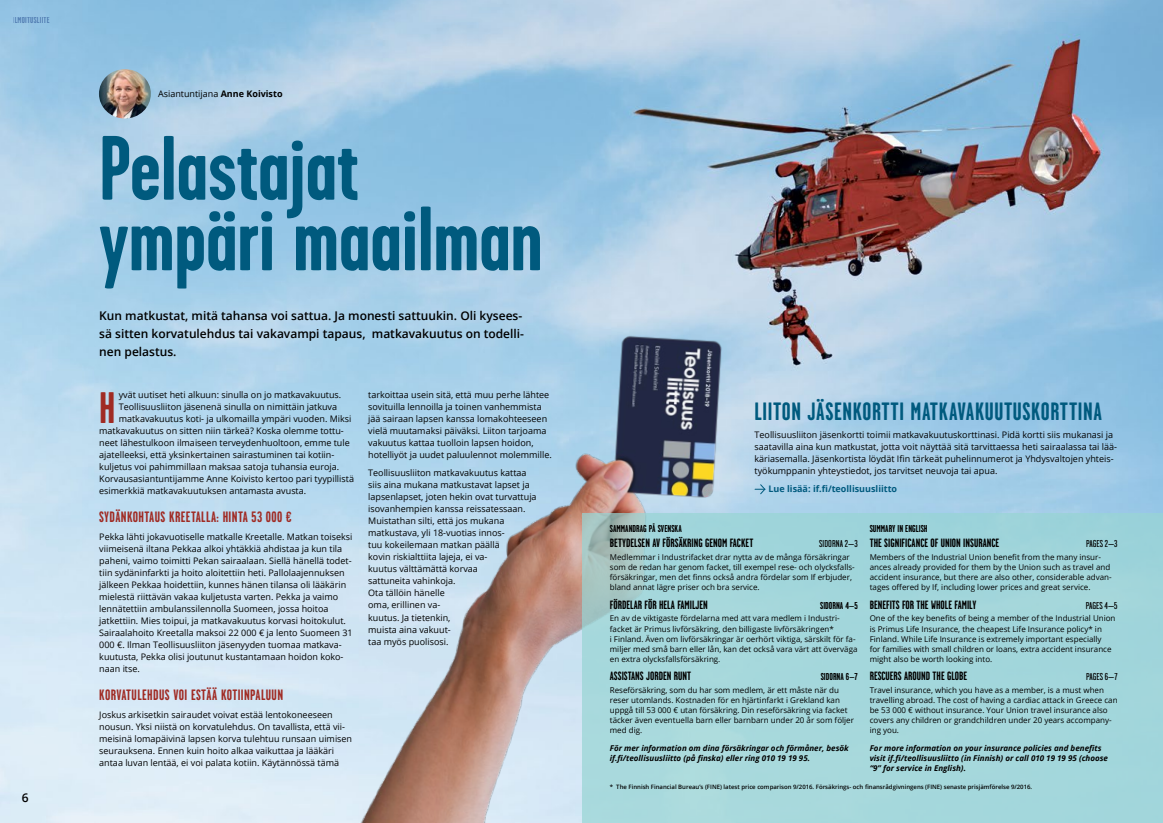
<style>
.page{position:relative;width:1163px;height:823px;background:#fff}
.page>*{position:absolute;margin:0;border:0;box-sizing:border-box;transform-origin:0 0}
.t1{font:700 91px/70.5px "Garage Gothic For If";color:#005a7e}
.t2{font:700 44px "Garage Gothic Caps For If";color:#a02b24}
.t3{font:700 25px "Garage Gothic For If";letter-spacing:.025em;color:#005a7e}
.t4{font:700 15px "Garage Gothic For If";letter-spacing:.025em;color:#a02b24}
.t5{font:700 12px "Garage Gothic For If";color:#000}
.t6{font:600 12px/18px "Open Sans";color:#000}
.t7{font:700 10px "Garage Gothic For If";color:#000}
.t8{font:10px "Garage Gothic For If";letter-spacing:-.005em;color:#000}
.t9{font:9px/12px "Open Sans";color:#000}
.t10{font:700 9px "Open Sans";color:#005a7e}
.t11{font:700 9px "Garage Gothic For If";letter-spacing:.025em;color:#275092}
.t12{font:8px/10px "Open Sans";color:#000}
.t13{font:italic 700 8px/10px "Open Sans";color:#000}
.t14{font:600 6px "Open Sans";color:#000}
.s1{font-weight:700}
</style>
<div class="page">
<img style="left:0;top:0;width:1162px;height:822px">
<img style="left:332px;top:123px;width:559px;height:699px">
<div style="left:582px;top:513px;width:580px;height:309px;background:#a4d7dc"></div>
<img style="left:99px;top:69px;width:52px;height:49px">
<svg style="left:755px;top:483px;width:11px;height:12px"></svg>
<p class="t11" style="left:13px;top:15px;width:38px">ILMOITUSLIITE</p>
<h3 class="t6" style="left:22px;top:787px;width:8px">6</h3>
<p class="t9" style="left:158px;top:88px;width:126px">Asiantuntijana <span class="s1">Anne Koivisto</span></p>
<h1 class="t1" style="left:99px;top:136px;width:445px">Pelastajat ympäri maailman</h1>
<h3 class="t6" style="left:99px;top:306px;width:426px">Kun matkustat, mitä tahansa voi sattua. Ja monesti sattuukin. Oli kysees&shy;sä sitten korvatulehdus tai vakavampi tapaus, matkavakuutus on todelli&shy;nen pelastus.</h3>
<p class="t9" style="left:119px;top:388px;width:224px">yvät uutiset heti alkuun: sinulla on jo matkavakuutus.</p>
<p class="t9" style="left:119px;top:400px;width:220px">Teollisuusliiton jäsenenä sinulla on nimittäin jatkuva</p>
<p class="t9" style="left:119px;top:412px;width:234px">matkavakuutus koti- ja ulkomailla ympäri vuoden. Miksi</p>
<p class="t9" style="left:99px;top:424px;width:246px">matkavakuutus on sitten niin tärkeä? Koska olemme tottu-</p>
<p class="t9" style="left:99px;top:436px;width:252px">neet lähestulkoon ilmaiseen terveydenhuoltoon, emme tule</p>
<p class="t9" style="left:99px;top:448px;width:236px">ajatelleeksi, että yksinkertainen sairastuminen tai kotiin-</p>
<p class="t9" style="left:99px;top:460px;width:241px">kuljetus voi pahimmillaan maksaa satoja tuhansia euroja.</p>
<p class="t9" style="left:99px;top:472px;width:256px">Korvausasiantuntijamme Anne Koivisto kertoo pari tyypillistä</p>
<p class="t9" style="left:99px;top:484px;width:208px">esimerkkiä matkavakuutuksen antamasta avusta.</p>
<h3 class="t4" style="left:99px;top:509px;width:194px">SYDÄNKOHTAUS KREETALLA: HINTA 53 000 €</h3>
<p class="t9" style="left:99px;top:530px;width:255px">Pekka lähti jokavuotiselle matkalle Kreetalle. Matkan toiseksi viimeisenä iltana Pekkaa alkoi yhtäkkiä ahdistaa ja kun tila paheni, vaimo toimitti Pekan sairaalaan. Siellä hänellä todet&shy;tiin sydäninfarkti ja hoito aloitettiin heti. Pallolaajennuksen jälkeen Pekkaa hoidettiin, kunnes hänen tilansa oli lääkärin mielestä riittävän vakaa kuljetusta varten. Pekka ja vaimo lennätettiin ambulanssilennolla Suomeen, jossa hoitoa jatkettiin. Mies toipui, ja matkavakuutus korvasi hoitokulut.<br>Sairaalahoito Kreetalla maksoi 22 000 € ja lento Suomeen 31<br>000 €. Ilman Teollisuusliiton jäsenyyden tuomaa matkava&shy;kuutusta, Pekka olisi joutunut kustantamaan hoidon koko&shy;naan itse.</p>
<h3 class="t4" style="left:99px;top:686px;width:185px">KORVATULEHDUS VOI ESTÄÄ KOTIINPALUUN</h3>
<p class="t9" style="left:99px;top:708px;width:254px">Joskus arkisetkin sairaudet voivat estää lentokoneeseen nousun. Yksi niistä on korvatulehdus. On tavallista, että vii&shy;meisinä lomapäivinä lapsen korva tulehtuu runsaan uimisen seurauksena. Ennen kuin hoito alkaa vaikuttaa ja lääkäri antaa luvan lentää, ei voi palata kotiin. Käytännössä tämä</p>
<p class="t9" style="left:368px;top:388px;width:185px">tarkoittaa usein sitä, että muu perhe lähtee sovituilla lennoilla ja toinen vanhemmista jää sairaan lapsen kanssa lomakohteeseen vielä muutamaksi päiväksi. Liiton tarjoama vakuutus kattaa tuolloin lapsen hoidon, hotelliyöt ja uudet paluulennot molemmille.</p>
<p class="t9" style="left:368px;top:466px;width:170px">Teollisuusliiton matkavakuutus kattaa siis aina mukana matkustavat lapset ja lapsenlapset, joten hekin ovat turvattuja isovanhempien kanssa reissatessaan.<br>Muistathan silti, että jos mukana matkustava, yli 18-vuotias innos-<br>tuu kokeilemaan matkan päällä<br>kovin riskialttiita lajeja, ei va-<br>kuutus välttämättä korvaa<br>sattuneita vahinkoja.<br>Ota tällöin hänelle<br>oma, erillinen va-<br>kuutus. Ja tietenkin,<br>muista aina vakuut-<br>taa myös puolisosi.</p>
<h2 class="t2" style="left:99px;top:384px;width:18px">H</h2>
<h3 class="t3" style="left:754px;top:398px;width:349px">LIITON JÄSENKORTTI MATKAVAKUUTUSKORTTINA</h3>
<p class="t9" style="left:754px;top:428px;width:364px">Teollisuusliiton jäsenkortti toimii matkavakuutuskorttinasi. Pidä kortti siis mukanasi ja saatavilla aina kun matkustat, jotta voit näyttää sitä tarvittaessa heti sairaalassa tai lää&shy;käriasemalla. Jäsenkortista löydät Ifin tärkeät puhelinnumerot ja Yhdysvaltojen yhteis&shy;työkumppanin yhteystiedot, jos tarvitset neuvoja tai apua.</p>
<p class="t10" style="left:768px;top:481px;width:130px">Lue lisää: if.fi/teollisuusliitto</p>
<p class="t7" style="left:609px;top:522px;width:73px">SAMMANDRAG PÅ SVENSKA</p>
<h3 class="t5" style="left:609px;top:536px;width:145px">BETYDELSEN AV FÖRSÄKRING GENOM FACKET</h3>
<p class="t8" style="left:819px;top:538px;width:40px">SIDORNA 2–3</p>
<p class="t12" style="left:609px;top:551px;width:246px">Medlemmar i Industrifacket drar nytta av de många försäkringar som de redan har genom facket, till exempel rese- och olycksfalls&shy;försäkringar, men det finns också andra fördelar som If erbjuder, bland annat lägre priser och bra service.</p>
<h3 class="t5" style="left:609px;top:597px;width:99px">FÖRDELAR FÖR HELA FAMILJEN</h3>
<p class="t7" style="left:820px;top:599px;width:39px">SIDORNA 4–5</p>
<p class="t12" style="left:609px;top:613px;width:249px">En av de viktigaste fördelarna med att vara medlem i Industri&shy;facket är Primus livförsäkring, den billigaste livförsäkringen*<br>i Finland. Även om livförsäkringar är oerhört viktiga, särskilt för fa&shy;miljer med små barn eller lån, kan det också vara värt att överväga en extra olycksfallsförsäkring.</p>
<h3 class="t5" style="left:609px;top:669px;width:83px">ASSISTANS JORDEN RUNT</h3>
<p class="t7" style="left:820px;top:670px;width:38px">SIDORNA 6–7</p>
<p class="t12" style="left:609px;top:684px;width:245px">Reseförsäkring, som du har som medlem, är ett måste när du reser utomlands. Kostnaden för en hjärtinfarkt i Grekland kan uppgå till 53 000 € utan försäkring. Din reseförsäkring via facket täcker även eventuella barn eller barnbarn under 20 år som följer med dig.</p>
<p class="t13" style="left:609px;top:742px;width:240px">För mer information om dina försäkringar och förmåner, besök if.fi/teollisuusliitto (på finska) eller ring 010 19 19 95.</p>
<p class="t7" style="left:869px;top:522px;width:59px">SUMMARY IN ENGLISH</p>
<h3 class="t5" style="left:869px;top:536px;width:131px">THE SIGNIFICANCE OF UNION INSURANCE</h3>
<p class="t8" style="left:1085px;top:538px;width:33px">PAGES 2–3</p>
<p class="t12" style="left:869px;top:551px;width:243px">Members of the Industrial Union benefit from the many insur&shy;ances already provided for them by the Union such as travel and accident insurance, but there are also other, considerable advan&shy;tages offered by If, including lower prices and great service.</p>
<h3 class="t5" style="left:869px;top:597px;width:108px">BENEFITS FOR THE WHOLE FAMILY</h3>
<p class="t8" style="left:1085px;top:599px;width:33px">PAGES 4–5</p>
<p class="t12" style="left:869px;top:613px;width:247px">One of the key benefits of being a member of the Industrial Union is Primus Life Insurance, the cheapest Life Insurance policy* in Finland. While Life Insurance is extremely important especially<br>for families with small children or loans, extra accident insurance might also be worth looking into.</p>
<h3 class="t5" style="left:869px;top:669px;width:99px">RESCUERS AROUND THE GLOBE</h3>
<p class="t8" style="left:1085px;top:671px;width:33px">PAGES 6–7</p>
<p class="t12" style="left:869px;top:684px;width:249px">Travel insurance, which you have as a member, is a must when travelling abroad. The cost of having a cardiac attack in Greece can be 53 000 € without insurance. Your Union travel insurance also covers any children or grandchildren under 20 years accompany&shy;ing you.</p>
<p class="t13" style="left:869px;top:742px;width:240px">For more information on your insurance policies and benefits visit if.fi/teollisuusliitto (in Finnish) or call 010 19 19 95 (choose “9” for service in English).</p>
<p class="t14" style="left:609px;top:782px;width:424px">* The Finnish Financial Bureau’s (FINE) latest price comparison 9/2016. Försäkrings- och finansrådgivningens (FINE) senaste prisjämförelse 9/2016.</p>
</div>
